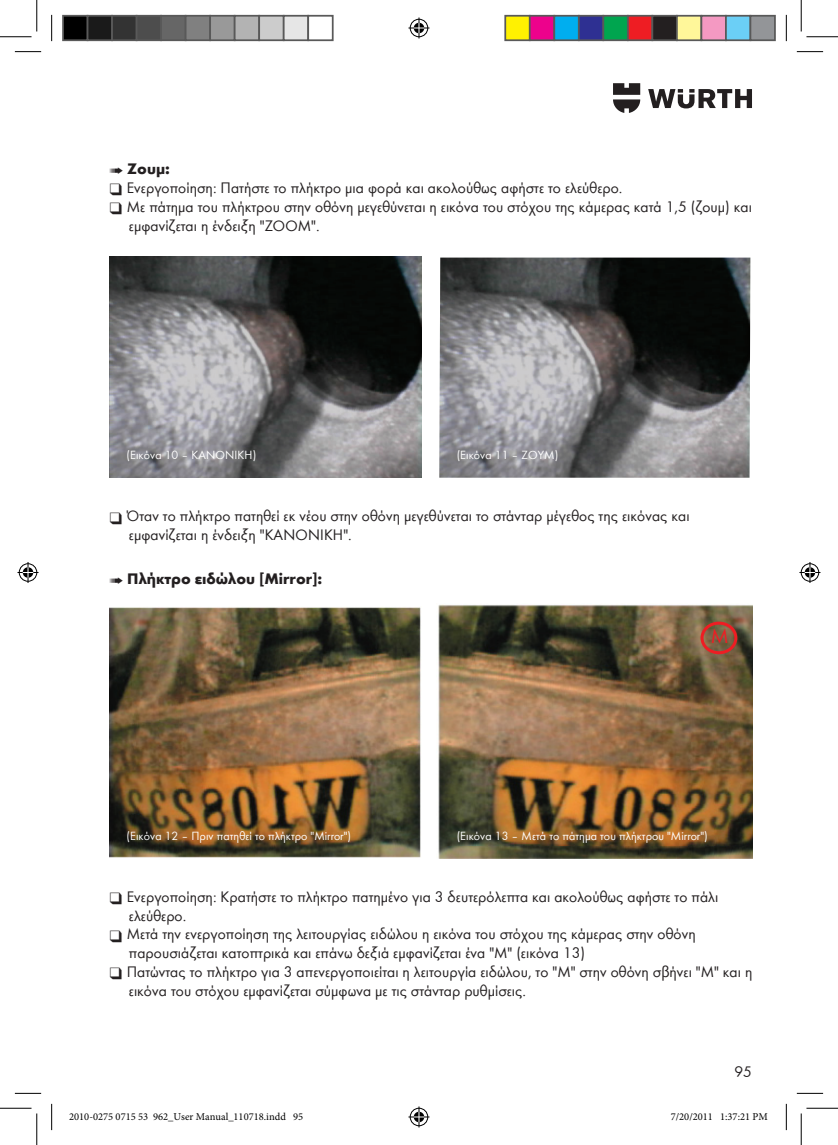
<style>
.page{position:relative;width:838px;height:1145px;background:#fff}
.page>*{position:absolute;margin:0;border:0;box-sizing:border-box;transform-origin:0 0}
.內文{font:21px "Wuerth";color:#ee1d23}
.步驟{font:15.75px "Wuerth";color:#231f20}
.步驟-2{font:700 15.75px "Wuerth";color:#231f20}
.圖號{font:12.25px "Wuerth";color:#fff}
.t1{font:10.5px "Minion Pro";color:#000}
.s1{font-family:"Futura TOT"}
</style>
<div class="page">
<svg style="left:648px;top:89px;width:104px;height:19px"></svg>
<svg style="left:613px;top:83px;width:27px;height:30px"></svg>
<img style="left:109px;top:257px;width:313px;height:221px">
<img style="left:439px;top:258px;width:311px;height:220px">
<img style="left:438px;top:604px;width:314px;height:254px">
<img style="left:109px;top:607px;width:312px;height:251px">
<div style="left:700px;top:622px;width:37px;height:32px;border:3px solid #ee1d23;border-radius:50%"></div>
<svg style="left:15px;top:51px;width:26px;height:1px"></svg>
<svg style="left:796px;top:51px;width:27px;height:1px"></svg>
<svg style="left:15px;top:1093px;width:26px;height:1px"></svg>
<svg style="left:796px;top:1093px;width:27px;height:1px"></svg>
<svg style="left:51px;top:15px;width:1px;height:26px"></svg>
<svg style="left:51px;top:1104px;width:1px;height:26px"></svg>
<svg style="left:786px;top:15px;width:1px;height:26px"></svg>
<svg style="left:786px;top:1104px;width:1px;height:26px"></svg>
<hr style="left:0;top:36px;width:32px;height:1px;background:#000">
<hr style="left:806px;top:36px;width:31px;height:1px;background:#000">
<hr style="left:0;top:1108px;width:32px;height:1px;background:#000">
<hr style="left:806px;top:1108px;width:31px;height:1px;background:#000">
<hr style="left:36px;top:0;width:1px;height:31px;background:#000">
<hr style="left:36px;top:1113px;width:1px;height:32px;background:#000">
<hr style="left:800px;top:0;width:1px;height:31px;background:#000">
<hr style="left:800px;top:1113px;width:1px;height:32px;background:#000">
<svg style="left:408px;top:18px;width:21px;height:21px"></svg>
<svg style="left:408px;top:1106px;width:21px;height:21px"></svg>
<svg style="left:18px;top:562px;width:21px;height:21px"></svg>
<svg style="left:799px;top:562px;width:21px;height:21px"></svg>
<div style="left:63px;top:16px;width:25px;height:24px;background:#000"></div>
<div style="left:62px;top:15px;width:26px;height:26px;border:2px solid #595959"></div>
<div style="left:88px;top:16px;width:24px;height:24px;background:#1a1a1a"></div>
<div style="left:87px;top:15px;width:26px;height:26px;border:2px solid #595959"></div>
<div style="left:112px;top:16px;width:25px;height:24px;background:#333"></div>
<div style="left:111px;top:15px;width:26px;height:26px;border:2px solid #595959"></div>
<div style="left:137px;top:16px;width:24px;height:24px;background:#4d4d4d"></div>
<div style="left:136px;top:15px;width:26px;height:26px;border:2px solid #595959"></div>
<div style="left:161px;top:16px;width:25px;height:24px;background:#666"></div>
<div style="left:160px;top:15px;width:26px;height:26px;border:2px solid #595959"></div>
<div style="left:186px;top:16px;width:24px;height:24px;background:#808080"></div>
<div style="left:185px;top:15px;width:26px;height:26px;border:2px solid #595959"></div>
<div style="left:210px;top:16px;width:25px;height:24px;background:#999"></div>
<div style="left:209px;top:15px;width:26px;height:26px;border:2px solid #595959"></div>
<div style="left:235px;top:16px;width:24px;height:24px;background:#b3b3b3"></div>
<div style="left:234px;top:15px;width:26px;height:26px;border:2px solid #595959"></div>
<div style="left:259px;top:16px;width:25px;height:24px;background:#ccc"></div>
<div style="left:258px;top:15px;width:26px;height:26px;border:2px solid #595959"></div>
<div style="left:284px;top:16px;width:24px;height:24px;background:#e6e6e6"></div>
<div style="left:283px;top:15px;width:26px;height:26px;border:2px solid #595959"></div>
<div style="left:307px;top:15px;width:26px;height:26px;border:2px solid #595959"></div>
<div style="left:505px;top:16px;width:24px;height:24px;background:#fff101"></div>
<div style="left:504px;top:15px;width:26px;height:26px;border:2px solid #595959"></div>
<div style="left:529px;top:16px;width:25px;height:24px;background:#ed028c"></div>
<div style="left:529px;top:15px;width:26px;height:26px;border:2px solid #595959"></div>
<div style="left:554px;top:16px;width:24px;height:24px;background:#00aeef"></div>
<div style="left:553px;top:15px;width:26px;height:26px;border:2px solid #595959"></div>
<div style="left:578px;top:16px;width:25px;height:24px;background:#2e3092"></div>
<div style="left:578px;top:15px;width:26px;height:26px;border:2px solid #595959"></div>
<div style="left:603px;top:16px;width:24px;height:24px;background:#00a54f"></div>
<div style="left:602px;top:15px;width:26px;height:26px;border:2px solid #595959"></div>
<div style="left:627px;top:16px;width:25px;height:24px;background:#ee1d23"></div>
<div style="left:627px;top:15px;width:26px;height:26px;border:2px solid #595959"></div>
<div style="left:652px;top:16px;width:24px;height:24px;background:#231f20"></div>
<div style="left:651px;top:15px;width:26px;height:26px;border:2px solid #595959"></div>
<div style="left:676px;top:16px;width:25px;height:24px;background:#fff79a"></div>
<div style="left:676px;top:15px;width:26px;height:26px;border:2px solid #595959"></div>
<div style="left:701px;top:16px;width:24px;height:24px;background:#f499c2"></div>
<div style="left:700px;top:15px;width:26px;height:26px;border:2px solid #595959"></div>
<div style="left:725px;top:16px;width:25px;height:24px;background:#6bcff6"></div>
<div style="left:725px;top:15px;width:26px;height:26px;border:2px solid #595959"></div>
<div style="left:750px;top:16px;width:24px;height:24px;background:#939598"></div>
<div style="left:749px;top:15px;width:26px;height:26px;border:2px solid #595959"></div>
<p class="步驟-2" style="left:109px;top:157px;width:62px"><span class="s1">➠</span> Ζουμ:</p>
<p class="步驟" style="left:109px;top:177px;width:515px"><span class="s1">❑</span> Ενεργοποίηση: Πατήστε το πλήκτρο μια φορά και ακολούθως αφήστε το ελεύθερο.</p>
<p class="步驟" style="left:109px;top:196px;width:644px"><span class="s1">❑</span> Με πάτημα του πλήκτρου στην οθόνη μεγεθύνεται η εικόνα του στόχου της κάμερας κατά 1,5 (ζουμ) και</p>
<p class="步驟" style="left:129px;top:215px;width:192px">εμφανίζεται η ένδειξη "ZΟΟM".</p>
<p class="圖號" style="left:126px;top:447px;width:131px">(Εικόνα 10 – ΚΑΝΟΝΙΚΗ)</p>
<p class="圖號" style="left:456px;top:447px;width:103px">(Εικόνα 11 – ΖΟΥΜ)</p>
<p class="步驟" style="left:109px;top:505px;width:582px"><span class="s1">❑</span> Όταν το πλήκτρο πατηθεί εκ νέου στην οθόνη μεγεθύνεται το στάνταρ μέγεθος της εικόνας και</p>
<p class="步驟" style="left:129px;top:524px;width:224px">εμφανίζεται η ένδειξη "ΚΑΝΟΝΙΚΗ".</p>
<p class="步驟-2" style="left:109px;top:568px;width:215px"><span class="s1">➠</span> Πλήκτρο ειδώλου [Mirror]:</p>
<p class="內文" style="left:710px;top:622px;width:19px">M</p>
<p class="圖號" style="left:126px;top:827px;width:226px">(Εικόνα 12 – Πριν πατηθεί το πλήκτρο "Mirror")</p>
<p class="圖號" style="left:456px;top:827px;width:252px">(Εικόνα 13 – Μετά το πάτημα του πλήκτρου "Mirror")</p>
<p class="步驟" style="left:109px;top:886px;width:610px"><span class="s1">❑</span> Ενεργοποίηση: Κρατήστε το πλήκτρο πατημένο για 3 δευτερόλεπτα και ακολούθως αφήστε το πάλι</p>
<p class="步驟" style="left:129px;top:905px;width:59px">ελεύθερο.</p>
<p class="步驟" style="left:109px;top:924px;width:588px"><span class="s1">❑</span> Μετά την ενεργοποίηση της λειτουργίας ειδώλου η εικόνα του στόχου της κάμερας στην οθόνη</p>
<p class="步驟" style="left:129px;top:942px;width:457px">παρουσιάζεται κατοπτρικά και επάνω δεξιά εμφανίζεται ένα "M" (εικόνα 13)</p>
<p class="步驟" style="left:109px;top:961px;width:644px"><span class="s1">❑</span> Πατώντας το πλήκτρο για 3 απενεργοποιείται η λειτουργία ειδώλου, το "M" στην οθόνη σβήνει "M" και η</p>
<p class="步驟" style="left:129px;top:980px;width:398px">εικόνα του στόχου εμφανίζεται σύμφωνα με τις στάνταρ ρυθμίσεις.</p>
<p class="步驟" style="left:734px;top:1061px;width:19px">95</p>
<p class="t1" style="left:69px;top:1109px;width:235px">2010-0275 0715 53 962_User Manual_110718.indd 95</p>
<p class="t1" style="left:670px;top:1109px;width:99px">7/20/2011 1:37:21 PM</p>
</div>
